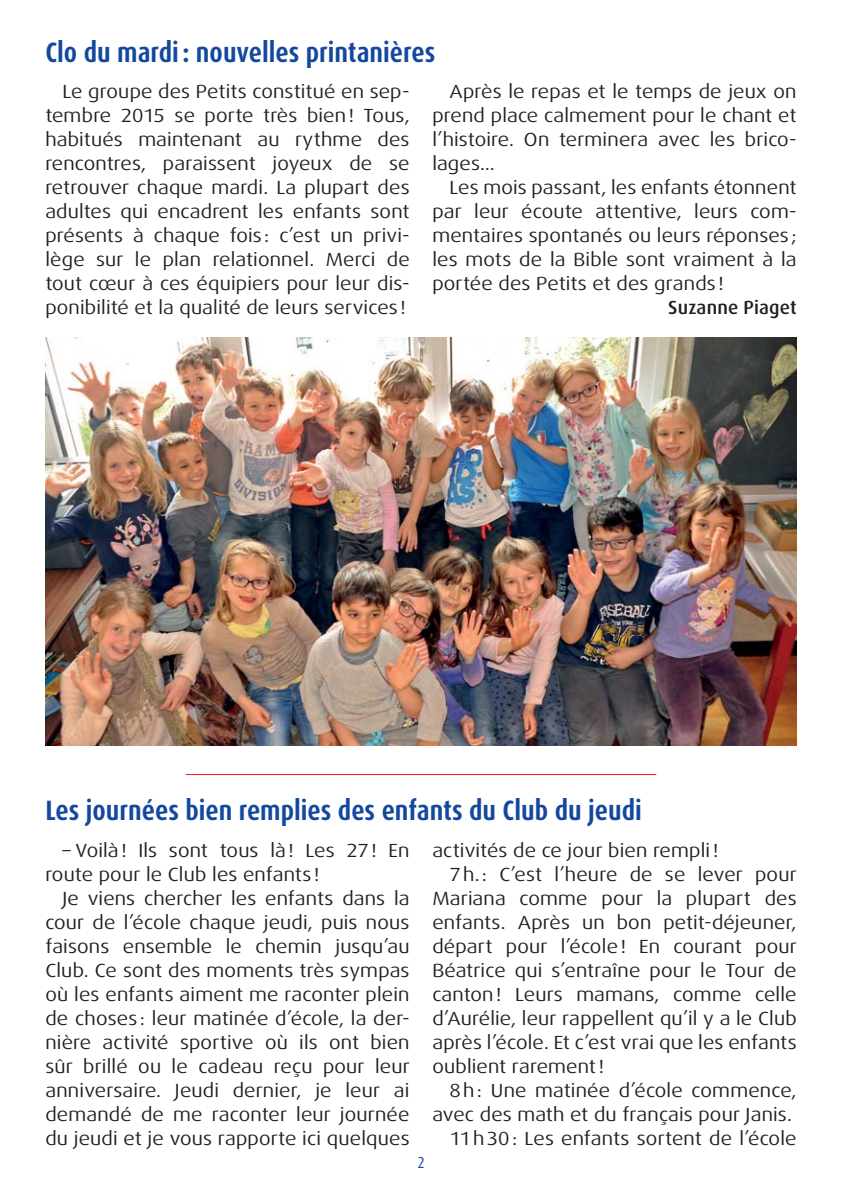
<style>
.page{position:relative;width:842px;height:1191px;background:#fff}
.page>*{position:absolute;margin:0;border:0;box-sizing:border-box;transform-origin:0 0}
.t1{font:700 condensed 28px "Dax OT";color:#14489f}
.t2{font:expanded 19px/24px "Dax OT";letter-spacing:.01em;color:#231f20;text-align:justify}
.t3{font:500 19px "Dax OT";letter-spacing:.01em;color:#231f20}
.t4{font:condensed 16px "Dax OT";color:#14489f}
</style>
<div class="page">
<hr style="left:186px;top:774px;width:470px;height:1px;background:#ed1c24">
<img style="left:45px;top:337px;width:752px;height:409px">
<h1 class="t1" style="left:45px;top:42px;width:391px">Clo du mardi : nouvelles printanières</h1>
<p class="t2" style="left:45px;top:81px;width:366px;text-indent:17px">Le groupe des Petits constitué en sep&shy;tembre 2015 se porte très bien ! Tous, habitués maintenant au rythme des rencontres, paraissent joyeux de se retrouver chaque mardi. La plupart des adultes qui encadrent les enfants sont présents à chaque fois : c’est un privi&shy;lège sur le plan relationnel. Merci de tout cœur à ces équipiers pour leur dis&shy;ponibilité et la qualité de leurs services !</p>
<p class="t2" style="left:432px;top:81px;width:366px;text-indent:17px">Après le repas et le temps de jeux on prend place calmement pour le chant et l’histoire. On terminera avec les brico&shy;lages…</p>
<p class="t2" style="left:432px;top:177px;width:366px;text-indent:17px">Les mois passant, les enfants étonnent par leur écoute attentive, leurs com&shy;mentaires spontanés ou leurs réponses ; les mots de la Bible sont vraiment à la portée des Petits et des grands !</p>
<p class="t3" style="left:668px;top:298px;width:130px">Suzanne Piaget</p>
<h1 class="t1" style="left:45px;top:800px;width:598px">Les journées bien remplies des enfants du Club du jeudi</h1>
<p class="t2" style="left:45px;top:839px;width:366px;text-indent:17px">– Voilà ! Ils sont tous là ! Les 27 ! En route pour le Club les enfants !</p>
<p class="t2" style="left:45px;top:887px;width:366px;text-indent:17px">Je viens chercher les enfants dans la cour de l’école chaque jeudi, puis nous faisons ensemble le chemin jusqu’au Club. Ce sont des moments très sympas où les enfants aiment me raconter plein de choses : leur matinée d’école, la der&shy;nière activité sportive où ils ont bien sûr brillé ou le cadeau reçu pour leur anniversaire. Jeudi dernier, je leur ai demandé de me raconter leur journée du jeudi et je vous rapporte ici quelques</p>
<p class="t2" style="left:432px;top:839px;width:287px">activités de ce jour bien rempli !</p>
<p class="t2" style="left:449px;top:863px;width:349px">7 h. : C’est l’heure de se lever pour</p>
<p class="t2" style="left:432px;top:887px;width:366px">Mariana comme pour la plupart des</p>
<p class="t2" style="left:432px;top:911px;width:366px">enfants. Après un bon petit-déjeuner,</p>
<p class="t2" style="left:432px;top:935px;width:366px">départ pour l’école ! En courant pour</p>
<p class="t2" style="left:432px;top:959px;width:366px">Béatrice qui s’entraîne pour le Tour de</p>
<p class="t2" style="left:432px;top:983px;width:366px">canton ! Leurs mamans, comme celle</p>
<p class="t2" style="left:432px;top:1007px;width:366px">d’Aurélie, leur rappellent qu’il y a le Club</p>
<p class="t2" style="left:432px;top:1031px;width:366px">après l’école. Et c’est vrai que les enfants</p>
<p class="t2" style="left:432px;top:1055px;width:173px">oublient rarement !</p>
<p class="t2" style="left:449px;top:1079px;width:349px">8 h : Une matinée d’école commence,</p>
<p class="t2" style="left:432px;top:1103px;width:361px">avec des math et du français pour Janis.</p>
<p class="t2" style="left:449px;top:1127px;width:349px">11 h 30 : Les enfants sortent de l’école</p>
<p class="t4" style="left:417px;top:1153px;width:9px">2</p>
</div>
